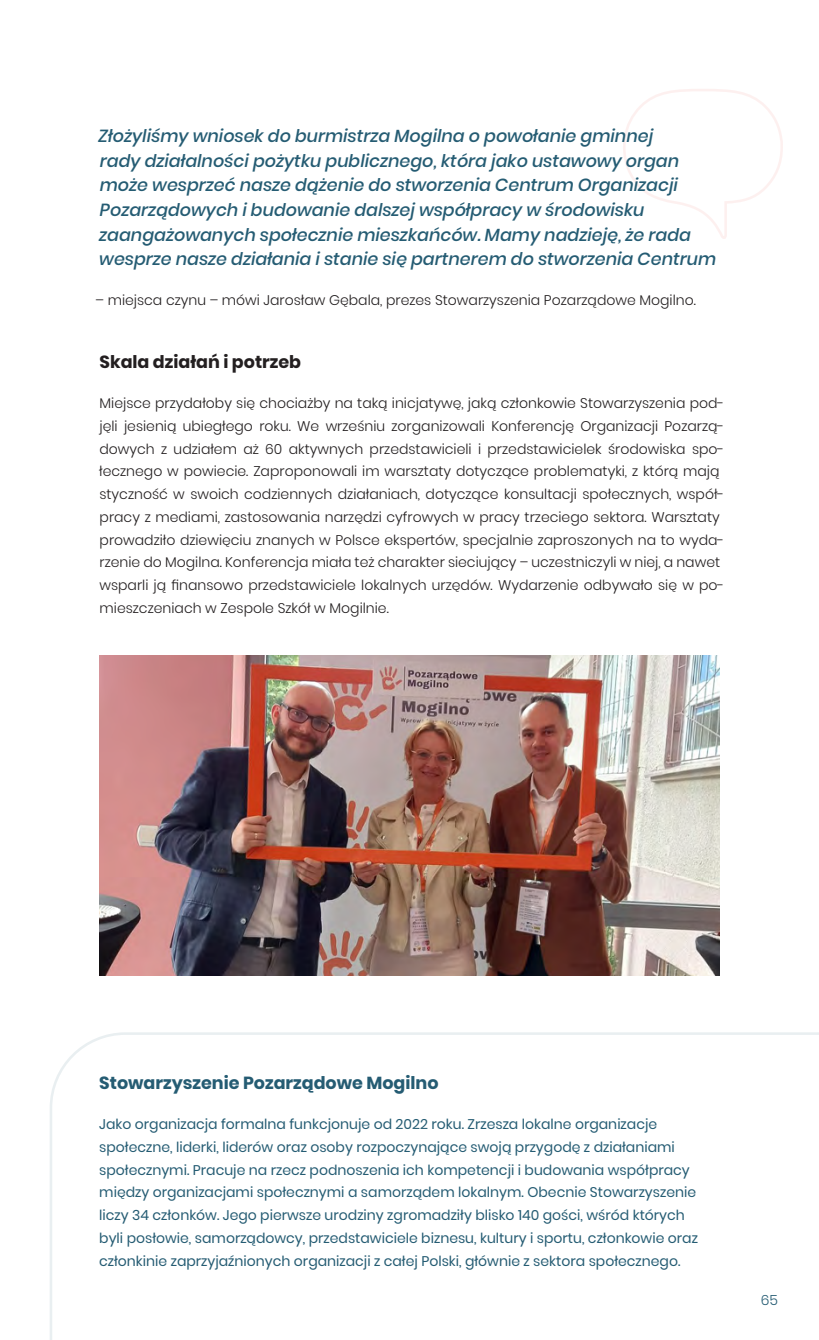
<style>
.page{position:relative;width:819px;height:1340px;background:#fff}
.page>*{position:absolute;margin:0;border:0;box-sizing:border-box;transform-origin:0 0}
.t1{font:italic 500 17.5px/24.5px "Poppins";color:#255c73}
.t2{font:700 17.5px "Poppins";color:#255c73}
.t3{font:700 17.5px "Poppins";color:#231f20}
.t4{font:300 14px/22.8px "Poppins";color:#231f20}
.t5{font:14px/22.8px "Poppins";color:#255c73}
.t6{font:300 14px "Poppins";color:#255c73}
</style>
<div class="page">
<svg style="left:623px;top:89px;width:160px;height:150px"></svg>
<img style="left:99px;top:655px;width:620px;height:320px">
<svg style="left:50px;top:1032px;width:769px;height:307px"></svg>
<p class="t1" style="left:98px;top:124px;width:619px">Złożyliśmy wniosek do burmistrza Mogilna o powołanie gminnej<br>rady działalności pożytku publicznego, która jako ustawowy organ może wesprzeć nasze dążenie do stworzenia Centrum Organizacji Pozarządowych i budowanie dalszej współpracy w środowisku zaangażowanych społecznie mieszkańców. Mamy nadzieję, że rada wesprze nasze działania i stanie się partnerem do stworzenia Centrum</p>
<p class="t4" style="left:96px;top:289px;width:602px">– miejsca czynu – mówi Jarosław Gębala, prezes Stowarzyszenia Pozarządowe Mogilno.</p>
<p class="t3" style="left:99px;top:352px;width:203px">Skala działań i potrzeb</p>
<p class="t4" style="left:99px;top:392px;width:626px">Miejsce przydałoby się chociażby na taką inicjatywę, jaką członkowie Stowarzyszenia pod&shy;jęli jesienią ubiegłego roku. We wrześniu zorganizowali Konferencję Organizacji Pozarzą&shy;dowych z udziałem aż 60 aktywnych przedstawicieli i przedstawicielek środowiska spo&shy;łecznego w powiecie. Zaproponowali im warsztaty dotyczące problematyki, z którą mają styczność w swoich codziennych działaniach, dotyczące konsultacji społecznych, współ&shy;pracy z mediami, zastosowania narzędzi cyfrowych w pracy trzeciego sektora. Warsztaty prowadziło dziewięciu znanych w Polsce ekspertów, specjalnie zaproszonych na to wyda&shy;rzenie do Mogilna. Konferencja miała też charakter sieciujący – uczestniczyli w niej, a nawet wsparli ją finansowo przedstawiciele lokalnych urzędów. Wydarzenie odbywało się w po&shy;mieszczeniach w Zespole Szkół w Mogilnie.</p>
<p class="t2" style="left:99px;top:1072px;width:341px">Stowarzyszenie Pozarządowe Mogilno</p>
<p class="t5" style="left:99px;top:1112px;width:600px">Jako organizacja formalna funkcjonuje od 2022 roku. Zrzesza lokalne organizacje społeczne, liderki, liderów oraz osoby rozpoczynające swoją przygodę z działaniami społecznymi. Pracuje na rzecz podnoszenia ich kompetencji i budowania współpracy między organizacjami społecznymi a samorządem lokalnym. Obecnie Stowarzyszenie liczy 34 członków. Jego pierwsze urodziny zgromadziły blisko 140 gości, wśród których byli posłowie, samorządowcy, przedstawiciele biznesu, kultury i sportu, członkowie oraz członkinie zaprzyjaźnionych organizacji z całej Polski, głównie z sektora społecznego.</p>
<p class="t6" style="left:760px;top:1291px;width:19px">65</p>
</div>
